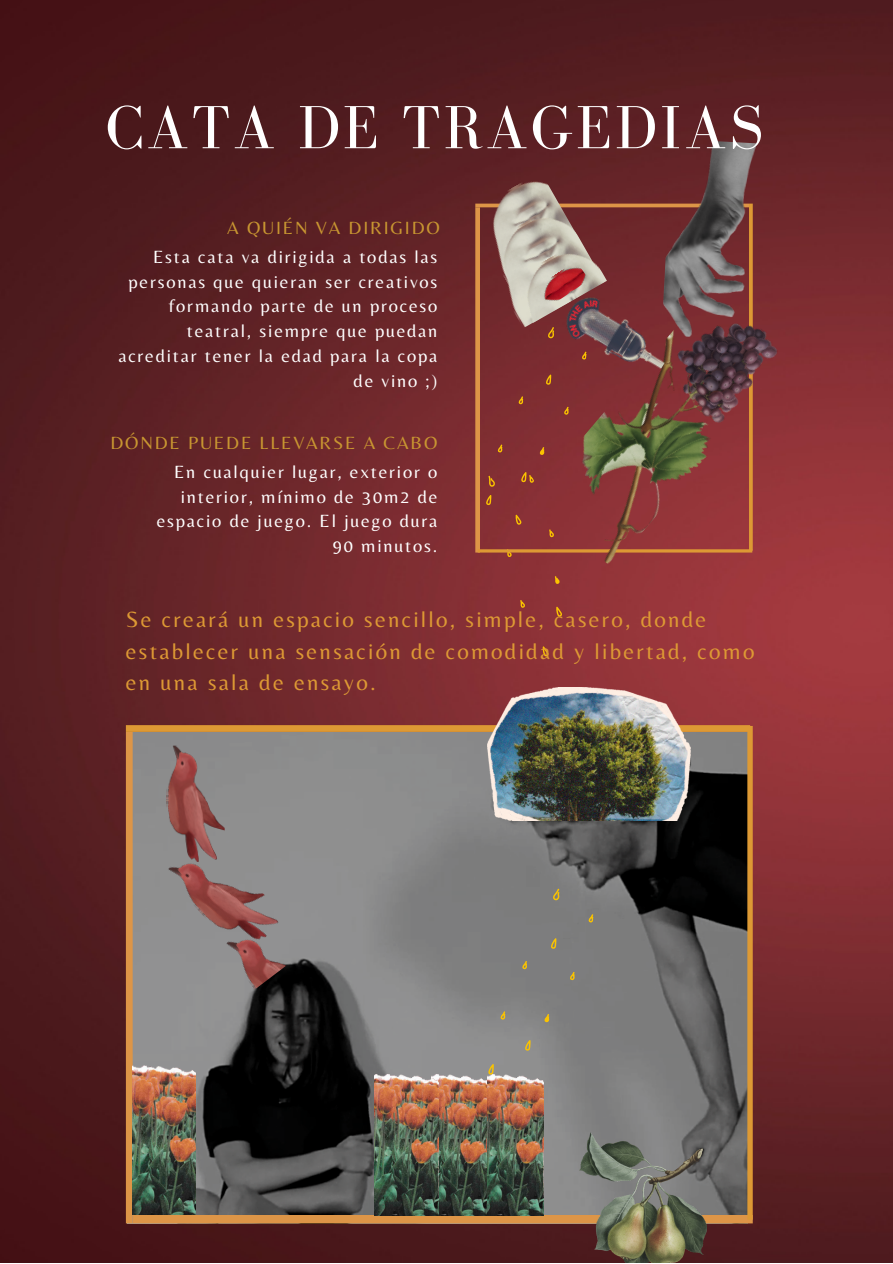
<style>
.page{position:relative;width:893px;height:1264px;background:#fff}
.page>*{position:absolute;margin:0;border:0;box-sizing:border-box;transform-origin:0 0}
.t1{font:62.7px "Bodoni FLF";letter-spacing:.05em;color:#fff}
.t2{font:22.95px/31.5px "Belleza";letter-spacing:.1em;color:#dd9934}
.t3{font:18.45px/24.8px "Belleza";letter-spacing:.1em;color:#fff;text-align:right}
.t4{font:18.45px "Belleza";letter-spacing:.1em;color:#c89631}
</style>
<div class="page">
<img style="left:0;top:0;width:892px;height:1262px">
<img style="left:133px;top:732px;width:614px;height:483px">
<div style="left:126px;top:732px;width:7px;height:491px;background:#dd9547"></div>
<div style="left:133px;top:1215px;width:619px;height:8px;background:#dd9547"></div>
<div style="left:747px;top:726px;width:5px;height:493px;background:#dd9934"></div>
<div style="left:126px;top:725px;width:624px;height:7px;background:#dd9934"></div>
<img style="left:132px;top:1059px;width:63px;height:155px">
<img style="left:438px;top:1124px;width:106px;height:91px">
<img style="left:374px;top:1068px;width:64px;height:147px">
<img style="left:487px;top:687px;width:203px;height:133px">
<svg style="left:437px;top:872px;width:162px;height:252px;background:#88807c"></svg>
<img style="left:579px;top:1132px;width:127px;height:130px">
<img style="left:164px;top:745px;width:62px;height:87px">
<img style="left:164px;top:832px;width:122px;height:126px">
<img style="left:222px;top:910px;width:80px;height:79px">
<hr style="left:475px;top:204px;width:274px;height:3px;background:#dd9547">
<div style="left:475px;top:207px;width:5px;height:345px;background:#dd9547"></div>
<img style="left:607px;top:286px;width:185px;height:282px">
<img style="left:661px;top:139px;width:118px;height:202px">
<img style="left:607px;top:281px;width:72px;height:108px">
<img style="left:467px;top:171px;width:113px;height:113px">
<svg style="left:437px;top:311px;width:170px;height:392px;background:#873737"></svg>
<img style="left:478px;top:203px;width:126px;height:125px">
<img style="left:502px;top:239px;width:105px;height:88px">
<img style="left:536px;top:260px;width:53px;height:46px">
<h1 class="t1" style="left:105px;top:93px;width:659px">CATA DE TRAGEDIAS</h1>
<p class="t4" style="left:227px;top:217px;width:214px">A QUIÉN VA DIRIGIDO</p>
<p class="t3" style="left:118px;top:244px;width:320px">Esta cata va dirigida a todas las personas que quieran ser creativos formando parte de un proceso teatral, siempre que puedan acreditar tener la edad para la copa de vino ;)</p>
<p class="t4" style="left:110px;top:431px;width:328px">DÓNDE PUEDE LLEVARSE A CABO</p>
<p class="t3" style="left:157px;top:459px;width:282px">En cualquier lugar, exterior o interior, mínimo de 30m2 de espacio de juego. El juego dura<br>90 minutos.</p>
<p class="t2" style="left:126px;top:603px;width:630px">Se creará un espacio sencillo, simple, casero, donde establecer una sensación de comodidad y libertad, como en una sala de ensayo.</p>
</div>
